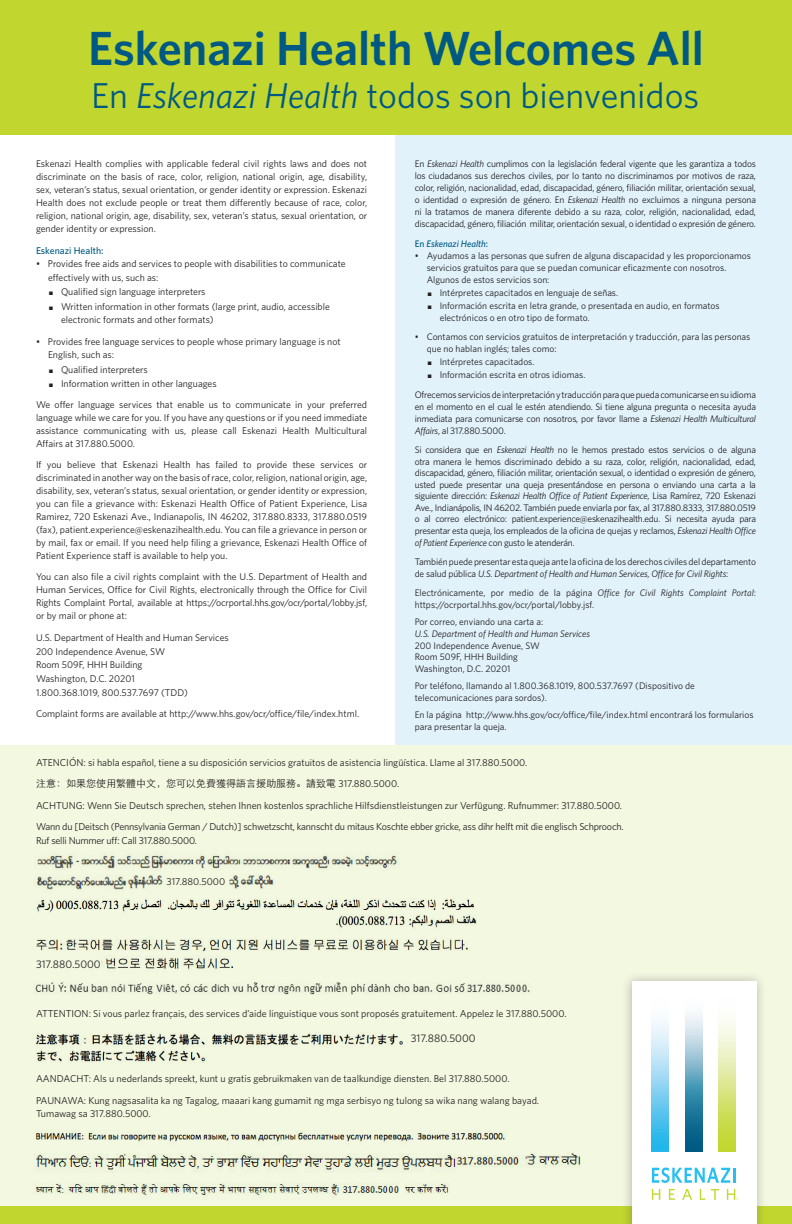
<style>
.page{position:relative;width:792px;height:1224px;background:#fff}
.page>*{position:absolute;margin:0;border:0;box-sizing:border-box;transform-origin:0 0}
.t1{font:600 48px "Whitney";color:#005983}
.t2{font:36px "Whitney";color:#005983}
.t3{font:11px "Whitney";color:#231f20}
.t4{font:10px/13.5px "Whitney";color:#231f20}
.t5{font:10px/13.5px "Whitney";letter-spacing:-.02em;color:#231f20}
.t6{font:300 10px "ST Heiti SC";color:#231f20}
.t7{font:9.8px/13px "Whitney";color:#231f20;text-align:justify}
.t8{font:500 9.8px "Whitney";color:#005983}
.t9{font:9.5px/11.6px "Whitney";color:#231f20}
.t10{font:italic 500 9.5px "Whitney";color:#005983}
.s1{font-style:italic}
.s2{font-style:normal}
.s3{font-family:"Whitney";font-weight:400}
</style>
<div class="page">
<div style="left:395px;top:135px;width:397px;height:615px;background:#e1f2fb"></div>
<div style="left:0;top:745px;width:792px;height:479px;background:#f3f8e1"></div>
<div style="left:0;top:1207px;width:792px;height:17px;background:#c1d72f"></div>
<div style="left:0;top:0;width:792px;height:135px;background:#c1d72f"></div>
<div style="left:621px;top:971px;width:146px;height:253px;background:#231f20;opacity:.3"></div>
<div style="left:632px;top:981px;width:125px;height:243px;background:#fff"></div>
<svg style="left:685px;top:1013px;width:17px;height:139px;background:#65a1bb"></svg>
<div style="left:652px;top:996px;width:17px;height:156px;background:linear-gradient(to bottom,#fff,#1fb1e9)"></div>
<div style="left:719px;top:996px;width:17px;height:156px;background:linear-gradient(to bottom,#fff,#bed427)"></div>
<svg style="left:652px;top:1168px;width:83px;height:15px"></svg>
<svg style="left:652px;top:1189px;width:8px;height:11px"></svg>
<svg style="left:669px;top:1189px;width:6px;height:11px"></svg>
<svg style="left:682px;top:1189px;width:10px;height:11px"></svg>
<svg style="left:700px;top:1189px;width:5px;height:11px"></svg>
<svg style="left:711px;top:1189px;width:8px;height:11px"></svg>
<svg style="left:727px;top:1189px;width:11px;height:11px"></svg>
<img style="left:37px;top:898px;width:437px;height:12px">
<img style="left:35px;top:982px;width:495px;height:13px">
<img style="left:34px;top:1154px;width:420px;height:20px">
<img style="left:454px;top:1153px;width:127px;height:15px">
<img style="left:37px;top:910px;width:440px;height:18px">
<img style="left:36px;top:938px;width:432px;height:31px">
<img style="left:35px;top:1183px;width:414px;height:13px">
<img style="left:35px;top:1130px;width:470px;height:13px">
<img style="left:36px;top:1033px;width:367px;height:29px">
<img style="left:36px;top:855px;width:363px;height:35px">
<p class="t1" style="left:88px;top:17px;width:617px">Eskenazi Health Welcomes All</p>
<p class="t2" style="left:91px;top:71px;width:610px">En <span class="s1">Eskenazi Health</span> todos son bienvenidos</p>
<p class="t9" style="left:415px;top:157px;width:343px;line-height:12px;text-align:justify">En <span class="s1">Eskenazi Health</span> cumplimos con la legislación federal vigente que les garantiza a todos los ciudadanos sus derechos civiles, por lo tanto no discriminamos por motivos de raza, color, religión, nacionalidad, edad, discapacidad, género, filiación militar, orientación sexual, o identidad o expresión de género. En <span class="s1">Eskenazi Health</span> no excluimos a ninguna persona ni la tratamos de manera diferente debido a su raza, color, religión, nacionalidad, edad, discapacidad, género, filiación militar, orientación sexual, o identidad o expresión de género.</p>
<p class="t10" style="left:415px;top:237px;width:75px"><span class="s2">En</span> Eskenazi Health<span class="s2">:</span></p>
<p class="t9" style="left:427px;top:249px;width:326px;line-height:12px;text-indent:-12px">• Ayudamos a las personas que sufren de alguna discapacidad y les proporcionamos servicios gratuitos para que se puedan comunicar eficazmente con nosotros.<br>Algunos de estos servicios son:</p>
<p class="t9" style="left:428px;top:286px;width:192px">■ Intérpretes capacitados en lenguaje de señas.</p>
<p class="t9" style="left:440px;top:299px;width:281px;line-height:12px;text-indent:-12px">■ Información escrita en letra grande, o presentada en audio, en formatos electrónicos o en otro tipo de formato.</p>
<p class="t9" style="left:427px;top:330px;width:325px;line-height:12px;text-indent:-12px">• Contamos con servicios gratuitos de interpretación y traducción, para las personas que no hablan inglés; tales como:</p>
<p class="t9" style="left:428px;top:355px;width:108px">■ Intérpretes capacitados.</p>
<p class="t9" style="left:428px;top:368px;width:159px">■ Información escrita en otros idiomas.</p>
<p class="t9" style="left:415px;top:388px;width:343px;line-height:12px;text-align:justify">Ofrecemos servicios de interpretación y traducción para que pueda comunicarse en su idioma en el momento en el cual le estén atendiendo. Si tiene alguna pregunta o necesita ayuda inmediata para comunicarse con nosotros, por favor llame a <span class="s1">Eskenazi Health Multicultural Affairs</span>, al 317.880.5000.</p>
<p class="t9" style="left:415px;top:444px;width:343px;text-align:justify">Si considera que en <span class="s1">Eskenazi Health</span> no le hemos prestado estos servicios o de alguna otra manera le hemos discriminado debido a su raza, color, religión, nacionalidad, edad, discapacidad, género, filiación militar, orientación sexual, o identidad o expresión de género, usted puede presentar una queja presentándose en persona o enviando una carta a la siguiente dirección: <span class="s1">Eskenazi Health Office of Patient Experience</span>, Lisa Ramírez, 720 Eskenazi Ave., Indianápolis, IN 46202. También puede enviarla por fax, al 317.880.8333, 317.880.0519 o al correo electrónico: patient.experience@eskenazihealth.edu. Si necesita ayuda para presentar esta queja, los empleados de la oficina de quejas y reclamos, <span class="s1">Eskenazi Health Office of Patient Experience</span> con gusto le atenderán.</p>
<p class="t9" style="left:415px;top:556px;width:343px">También puede presentar esta queja ante la oficina de los derechos civiles del departamento de salud pública <span class="s1">U.S. Department of Health and Human Services, Office for Civil Rights</span>:</p>
<p class="t9" style="left:415px;top:587px;width:343px">Electrónicamente, por medio de la página <span class="s1">Office for Civil Rights Complaint Portal</span>: https://ocrportal.hhs.gov/ocr/portal/lobby.jsf.</p>
<p class="t9" style="left:415px;top:616px;width:177px">Por correo, enviando una carta a:<br><span class="s1">U.S. Department of Health and Human Services<br></span>200 Independence Avenue, SW<br>Room 509F, HHH Building<br>Washington, D.C. 20201</p>
<p class="t9" style="left:415px;top:680px;width:282px">Por teléfono, llamando al 1.800.368.1019, 800.537.7697 (Dispositivo de telecomunicaciones para sordos).</p>
<p class="t9" style="left:415px;top:709px;width:340px">En la página http://www.hhs.gov/ocr/office/file/index.html encontrará los formularios para presentar la queja.</p>
<p class="t7" style="left:36px;top:157px;width:333px">Eskenazi Health complies with applicable federal civil rights laws and does not discriminate on the basis of race, color, religion, national origin, age, disability, sex, veteran’s status, sexual orientation, or gender identity or expression. Eskenazi Health does not exclude people or treat them differently because of race, color, religion, national origin, age, disability, sex, veteran’s status, sexual orientation, or gender identity or expression.</p>
<p class="t8" style="left:36px;top:244px;width:69px">Eskenazi Health:</p>
<p class="t7" style="left:48px;top:257px;width:299px;line-height:13.5px;text-indent:-12px">• Provides free aids and services to people with disabilities to communicate effectively with us, such as:</p>
<p class="t7" style="left:49px;top:285px;width:158px">■ Qualified sign language interpreters</p>
<p class="t7" style="left:61px;top:299px;width:270px;line-height:13.5px;text-indent:-12px">■ Written information in other formats (large print, audio, accessible electronic formats and other formats)</p>
<p class="t7" style="left:48px;top:334px;width:294px;line-height:13.5px;text-indent:-12px">• Provides free language services to people whose primary language is not<br>English, such as:</p>
<p class="t7" style="left:49px;top:363px;width:100px">■ Qualified interpreters</p>
<p class="t7" style="left:49px;top:377px;width:169px">■ Information written in other languages</p>
<p class="t7" style="left:36px;top:398px;width:333px">We offer language services that enable us to communicate in your preferred language while we care for you. If you have any questions or if you need immediate assistance communicating with us, please call Eskenazi Health Multicultural Affairs at 317.880.5000.</p>
<p class="t7" style="left:36px;top:458px;width:333px">If you believe that Eskenazi Health has failed to provide these services or discriminated in another way on the basis of race, color, religion, national origin, age, disability, sex, veteran’s status, sexual orientation, or gender identity or expression, you can file a grievance with: Eskenazi Health Office of Patient Experience, Lisa Ramirez, 720 Eskenazi Ave., Indianapolis, IN 46202, 317.880.8333, 317.880.0519 (fax), patient.experience@eskenazihealth.edu. You can file a grievance in person or by mail, fax or email. If you need help filing a grievance, Eskenazi Health Office of Patient Experience staff is available to help you.</p>
<p class="t7" style="left:36px;top:570px;width:333px">You can also file a civil rights complaint with the U.S. Department of Health and Human Services, Office for Civil Rights, electronically through the Office for Civil Rights Complaint Portal, available at https://ocrportal.hhs.gov/ocr/portal/lobby.jsf, or by mail or phone at:</p>
<p class="t7" style="left:36px;top:631px;width:194px;line-height:13.7px;text-align:left">U.S. Department of Health and Human Services<br>200 Independence Avenue, SW<br>Room 509F, HHH Building<br>Washington, D.C. 20201<br>1.800.368.1019, 800.537.7697 (TDD)</p>
<p class="t7" style="left:36px;top:706px;width:325px">Complaint forms are available at http://www.hhs.gov/ocr/office/file/index.html.</p>
<p class="t4" style="left:36px;top:756px;width:493px">ATENCIÓN: si habla español, tiene a su disposición servicios gratuitos de asistencia lingüística. Llame al 317.880.5000.</p>
<p class="t6" style="left:36px;top:775px;width:365px">注意：如果您使用繁體中文，您可以免費獲得語言援助服務。請致電 <span class="s3">317.880.5000.</span></p>
<p class="t4" style="left:36px;top:798px;width:588px">ACHTUNG: Wenn Sie Deutsch sprechen, stehen Ihnen kostenlos sprachliche Hilfsdienstleistungen zur Verfügung. Rufnummer: 317.880.5000.</p>
<p class="t5" style="left:36px;top:820px;width:589px">Wann du [Deitsch (Pennsylvania German / Dutch)] schwetzscht, kannscht du mitaus Koschte ebber gricke, ass dihr helft mit die englisch Schprooch.<br>Ruf selli Nummer uff: Call 317.880.5000.</p>
<p class="t3" style="left:36px;top:956px;width:66px">317.880.5000</p>
<p class="t4" style="left:166px;top:874px;width:60px">317.880.5000</p>
<p class="t4" style="left:36px;top:1007px;width:532px">ATTENTION: Si vous parlez français, des services d’aide linguistique vous sont proposés gratuitement. Appelez le 317.880.5000.</p>
<p class="t3" style="left:411px;top:1031px;width:66px">317.880.5000</p>
<p class="t4" style="left:36px;top:1072px;width:475px">AANDACHT: Als u nederlands spreekt, kunt u gratis gebruikmaken van de taalkundige diensten. Bel 317.880.5000.</p>
<p class="t4" style="left:36px;top:1093px;width:505px">PAUNAWA: Kung nagsasalita ka ng Tagalog, maaari kang gumamit ng mga serbisyo ng tulong sa wika nang walang bayad.<br>Tumawag sa 317.880.5000.</p>
</div>
